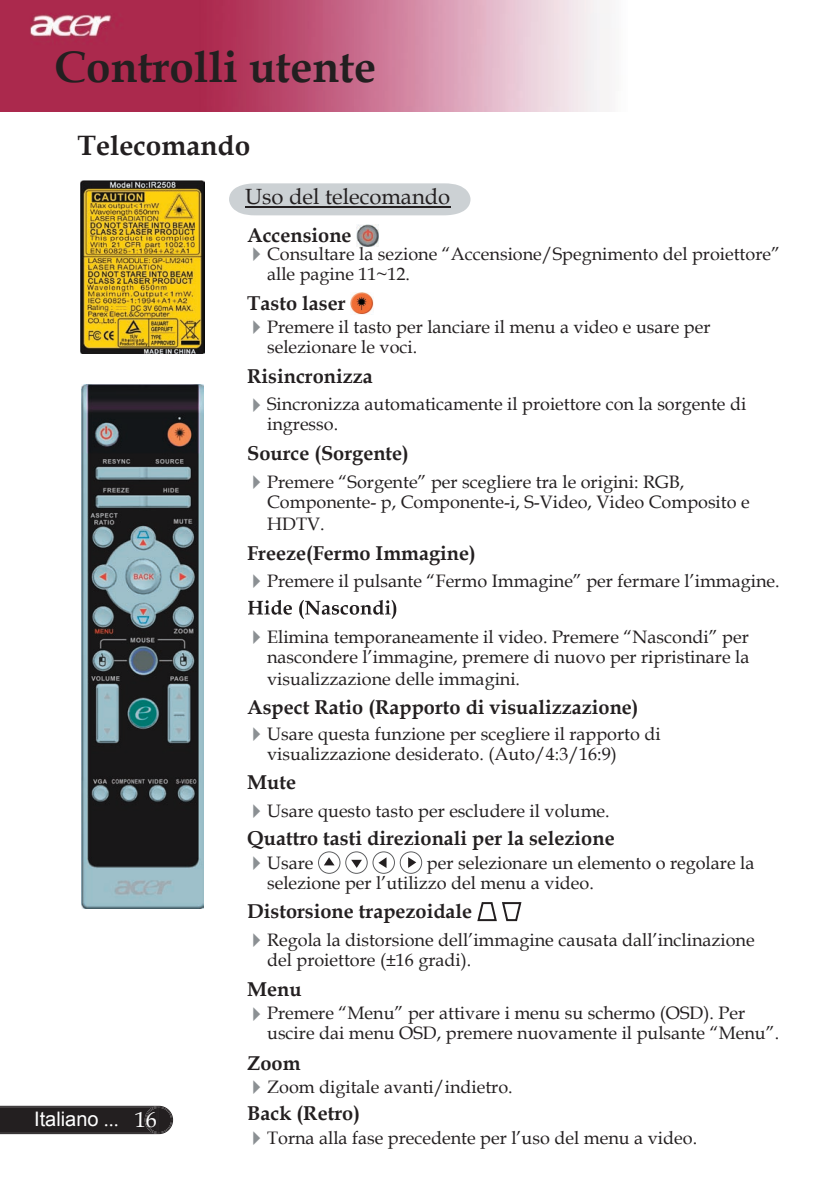
<style>
.page{position:relative;width:840px;height:1191px;background:#fff}
.page>*{position:absolute;margin:0;border:0;box-sizing:border-box;transform-origin:0 0}
.t1{font:700 44px "Book Antiqua";color:#231f20}
.t2{font:700 28px "Book Antiqua";color:#231f20}
.t3{font:22px "Book Antiqua";color:#231f20}
.t4{font:700 20px "Book Antiqua";color:#231f20}
.t5{font:20px "Arial";color:#fff}
.t6{font:18px/20px "Book Antiqua";color:#231f20}
.s1{font-family:"Book Antiqua"}
.s2{font-family:"Book Antiqua";font-size:22px}
.s3{color:#8b9093}
</style>
<div class="page">
<svg style="left:0;top:1105px;width:173px;height:29px;background:#312d2e"></svg>
<img style="left:0;top:0;width:610px;height:112px">
<svg style="left:229px;top:183px;width:241px;height:32px;background:#c9ced1"></svg>
<hr style="left:245px;top:206px;width:205px;height:1px;background:#231f20">
<img style="left:356px;top:224px;width:22px;height:22px">
<img style="left:350px;top:292px;width:23px;height:23px">
<svg style="left:248px;top:600px;width:148px;height:19px"></svg>
<svg style="left:318px;top:851px;width:104px;height:22px"></svg>
<svg style="left:477px;top:902px;width:44px;height:19px"></svg>
<img style="left:82px;top:385px;width:122px;height:523px">
<img style="left:81px;top:181px;width:123px;height:173px">
<h1 class="t1" style="left:54px;top:37px;width:323px">Controlli utente</h1>
<h2 class="t2" style="left:77px;top:126px;width:174px">Telecomando</h2>
<p class="t5" style="left:34px;top:1106px;width:124px">Italiano <span class="s1">...</span> <span class="s2">16</span></p>
<p class="t3" style="left:245px;top:181px;width:206px">Uso del telecomando</p>
<p class="t4" style="left:247px;top:221px;width:106px">Accensione</p>
<p class="t6" style="left:267px;top:243px;width:514px;text-indent:-22px"><span class="s3">✔</span>Consultare la sezione “Accensione/Spegnimento del proiettore” alle pagine 11~12.</p>
<p class="t4" style="left:247px;top:290px;width:100px">Tasto laser</p>
<p class="t6" style="left:267px;top:316px;width:444px;text-indent:-22px"><span class="s3">✔</span>Premere il tasto per lanciare il menu a video e usare per selezionare le voci.</p>
<p class="t4" style="left:247px;top:363px;width:127px">Risincronizza</p>
<p class="t6" style="left:267px;top:394px;width:480px;text-indent:-22px"><span class="s3">✔</span> Sincronizza automaticamente il proiettore con la sorgente di ingresso.</p>
<p class="t4" style="left:247px;top:439px;width:163px">Source (Sorgente)</p>
<p class="t6" style="left:267px;top:471px;width:484px;text-indent:-22px"><span class="s3">✔</span>Premere “Sorgente” per scegliere tra le origini: RGB,<br>Componente- p, Componente-i, S-Video, Video Composito e</p>
<p class="t6" style="left:267px;top:513px;width:59px">HDTV.</p>
<p class="t4" style="left:247px;top:539px;width:230px">Freeze(Fermo Immagine)</p>
<p class="t6" style="left:245px;top:570px;width:536px"><span class="s3">✔</span>Premere il pulsante “Fermo Immagine” per fermare l’immagine.</p>
<p class="t6" style="left:245px;top:626px;width:505px;text-align:right"><span class="s3">✔</span>Elimina temporaneamente il video. Premere “Nascondi” per nascondere l’immagine, premere di nuovo per ripristinare la</p>
<p class="t6" style="left:267px;top:668px;width:254px">visualizzazione delle immagini.</p>
<p class="t4" style="left:247px;top:693px;width:393px">Aspect Ratio (Rapporto di visualizzazione)</p>
<p class="t6" style="left:267px;top:723px;width:395px;text-indent:-22px"><span class="s3">✔</span>Usare questa funzione per scegliere il rapporto di visualizzazione desiderato. (Auto/4:3/16:9)</p>
<p class="t4" style="left:247px;top:768px;width:50px">Mute</p>
<p class="t6" style="left:245px;top:800px;width:366px"><span class="s3">✔</span>Usare questo tasto per escludere il volume.</p>
<p class="t4" style="left:247px;top:824px;width:369px">Quattro tasti direzionali per la selezione</p>
<p class="t6" style="left:245px;top:852px;width:70px"><span class="s3">✔</span>Usare</p>
<p class="t6" style="left:267px;top:852px;width:488px;text-indent:160px">per selezionare un elemento o regolare la selezione per l’utilizzo del menu a video.</p>
<p class="t4" style="left:247px;top:897px;width:226px">Distorsione trapezoidale</p>
<p class="t6" style="left:267px;top:929px;width:489px;text-indent:-22px"><span class="s3">✔</span> Regola la distorsione dell’immagine causata dall’inclinazione del proiettore (±16 gradi).</p>
<p class="t4" style="left:247px;top:976px;width:56px">Menu</p>
<p class="t6" style="left:267px;top:1002px;width:513px;text-indent:-22px"><span class="s3">✔</span> Premere “Menu” per attivare i menu su schermo (OSD). Per uscire dai menu OSD, premere nuovamente il pulsante “Menu”.</p>
<p class="t4" style="left:247px;top:1049px;width:55px">Zoom</p>
<p class="t6" style="left:245px;top:1076px;width:269px"><span class="s3">✔</span>Zoom digitale avanti/indietro.</p>
<p class="t4" style="left:247px;top:1099px;width:114px">Back (Retro)</p>
<p class="t6" style="left:245px;top:1127px;width:453px"><span class="s3">✔</span>Torna alla fase precedente per l’uso del menu a video.</p>
</div>
